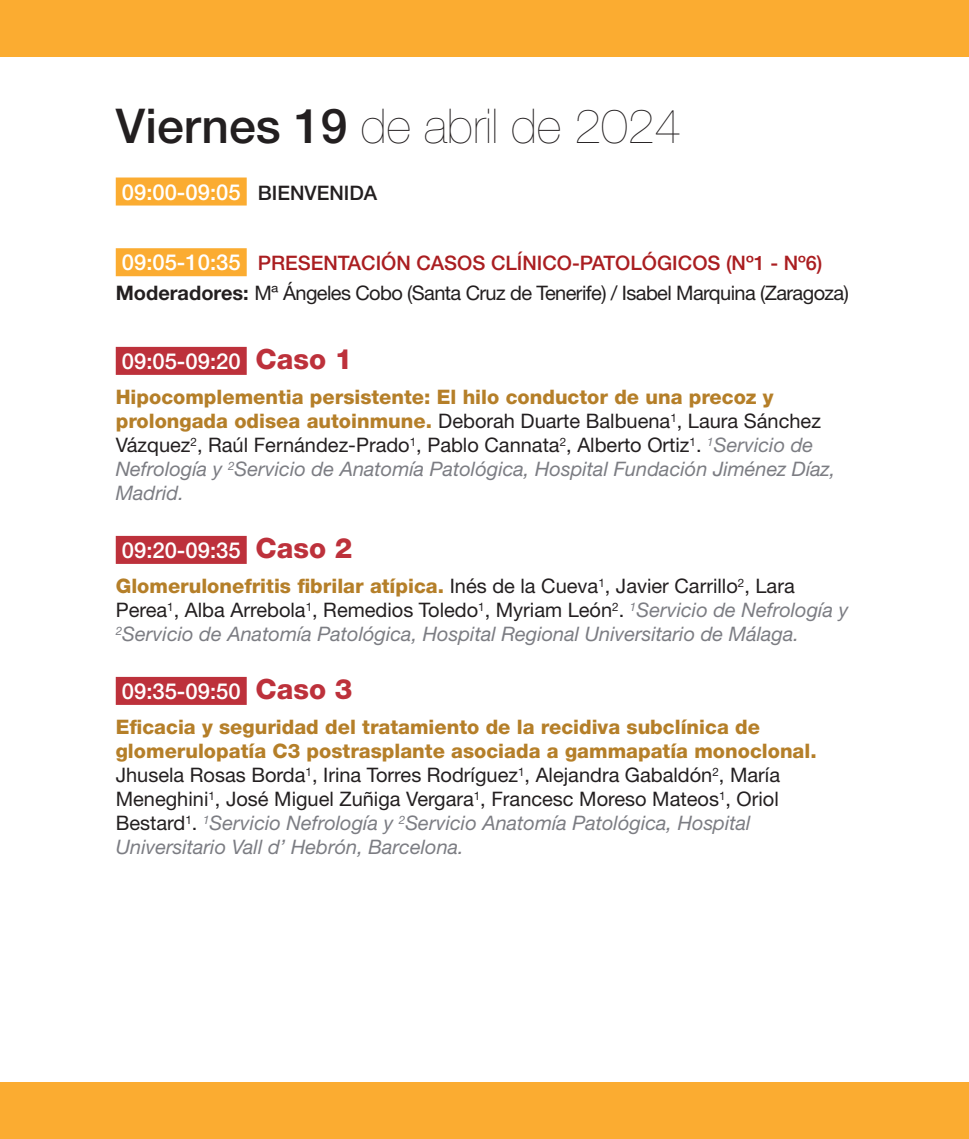
<style>
.page{position:relative;width:969px;height:1139px;background:#fff}
.page>*{position:absolute;margin:0;border:0;box-sizing:border-box;transform-origin:0 0}
.t1{font:200 48px "Helvetica Neue LT Std";color:#231f20}
.casos{font:500 22px "Helvetica Neue LT Std";color:#fff}
.texto{font:500 22px "Helvetica Neue LT Std";color:#fff}
.texto-2{font:20px/24px "Helvetica Neue LT Std";color:#231f20}
.texto-3{font:italic 20px/24px "Helvetica Neue LT Std";color:#7c7d83}
.despues{font:20px "Helvetica Neue LT Std";letter-spacing:-.03em;color:#231f20}
.texto-4{font:500 20px "Helvetica Neue LT Std";color:#aa1e21}
.s1{font-weight:500}
.s2{font-size:20px;color:#231f20}
.s3{font-size:22px;color:#fff}
.s4{font-weight:700}
.s5{font-weight:800;font-size:28px;color:#bd313b}
.s6{font-weight:800;color:#b57f29}
.s7{font-style:italic;color:#7c7d83}
.s8{font-weight:800;font-style:normal;color:#b57f29}
.s9{font-style:normal;color:#231f20}
</style>
<div class="page">
<div style="left:0;top:1081px;width:968px;height:57px;background:#fbac31"></div>
<div style="left:0;top:0;width:968px;height:57px;background:#fbac31"></div>
<div style="left:116px;top:177px;width:131px;height:28px;background:#fbac31"></div>
<div style="left:116px;top:248px;width:131px;height:28px;background:#fbac31"></div>
<div style="left:116px;top:347px;width:131px;height:28px;background:#bd313b"></div>
<div style="left:116px;top:536px;width:131px;height:28px;background:#bd313b"></div>
<div style="left:116px;top:677px;width:131px;height:28px;background:#bd313b"></div>
<p class="t1" style="left:116px;top:98px;width:567px"><span class="s1">Viernes 19</span> de abril de 2024</p>
<p class="texto" style="left:122px;top:178px;width:257px">09:00-09:05 <span class="s2">BIENVENIDA</span></p>
<p class="texto-4" style="left:122px;top:251px;width:702px"><span class="s3">09:05-10:35</span> PRESENTACIÓN CASOS CLÍNICO-PATOLÓGICOS (Nº1 - Nº6)</p>
<p class="despues" style="left:116px;top:281px;width:734px"><span class="s4">Moderadores:</span> Mª Ángeles Cobo (Santa Cruz de Tenerife) / Isabel Marquina (Zaragoza)</p>
<p class="casos" style="left:122px;top:348px;width:232px">09:05-09:20 <span class="s5">Caso 1</span></p>
<p class="texto-2" style="left:116px;top:385px;width:721px"><span class="s6">Hipocomplementia persistente: El hilo conductor de una precoz y prolongada odisea autoinmune.</span> Deborah Duarte Balbuena<sup>1</sup>, Laura Sánchez Vázquez<sup>2</sup>, Raúl Fernández-Prado<sup>1</sup>, Pablo Cannata<sup>2</sup>, Alberto Ortiz<sup>1</sup>. <sup>1</sup><span class="s7">Servicio de Nefrología y</span> <sup>2</sup><span class="s7">Servicio de Anatomía Patológica, Hospital Fundación Jiménez Díaz, Madrid.</span></p>
<p class="casos" style="left:122px;top:537px;width:232px">09:20-09:35 <span class="s5">Caso 2</span></p>
<p class="texto-3" style="left:116px;top:574px;width:734px"><span class="s8">Glomerulonefritis fibrilar atípica.</span> <span class="s9">Inés de la Cueva</span><sup>1</sup><span class="s9">, Javier Carrillo</span><sup>2</sup><span class="s9">, Lara<br>Perea</span><sup>1</sup><span class="s9">, Alba Arrebola</span><sup>1</sup><span class="s9">, Remedios Toledo</span><sup>1</sup><span class="s9">, Myriam León</span><sup>2</sup><span class="s9">.</span> <sup>1</sup>Servicio de Nefrología y<br><sup>2</sup>Servicio de Anatomía Patológica, Hospital Regional Universitario de Málaga.</p>
<p class="casos" style="left:122px;top:678px;width:232px">09:35-09:50 <span class="s5">Caso 3</span></p>
<p class="texto-2" style="left:116px;top:715px;width:702px"><span class="s6">Eficacia y seguridad del tratamiento de la recidiva subclínica de glomerulopatía C3 postrasplante asociada a gammapatía monoclonal.<br></span>Jhusela Rosas Borda<sup>1</sup>, Irina Torres Rodríguez<sup>1</sup>, Alejandra Gabaldón<sup>2</sup>, María Meneghini<sup>1</sup>, José Miguel Zuñiga Vergara<sup>1</sup>, Francesc Moreso Mateos<sup>1</sup>, Oriol Bestard<sup>1</sup>. <sup>1</sup><span class="s7">Servicio Nefrología y</span> <sup>2</sup><span class="s7">Servicio Anatomía Patológica, Hospital Universitario Vall d’ Hebrón, Barcelona.</span></p>
</div>
